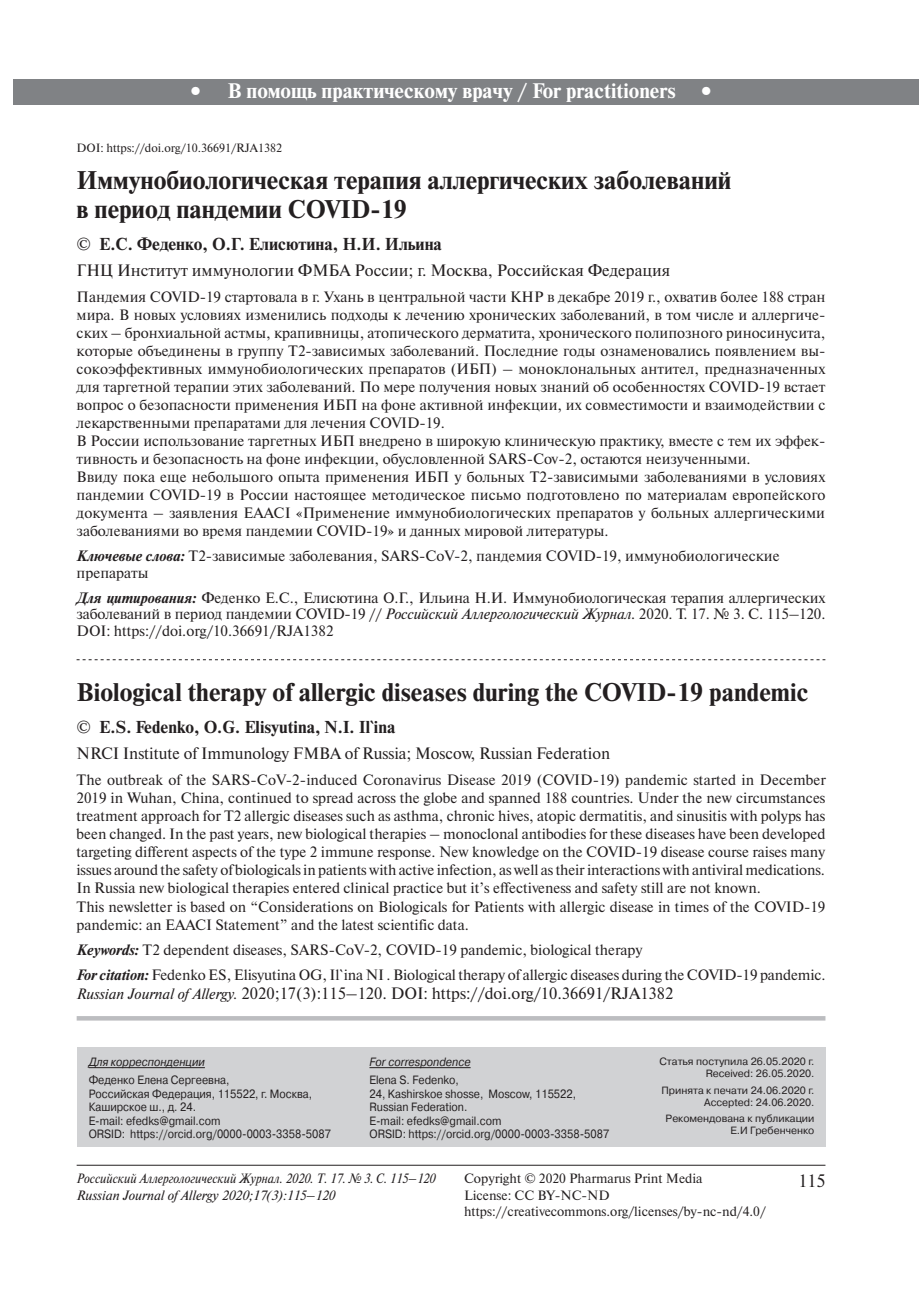
<style>
.page{position:relative;width:919px;height:1289px;background:#fff}
.page>*{position:absolute;margin:0;border:0;box-sizing:border-box;transform-origin:0 0}
.t1{font:700 25.5px/28.5px "Newton C";color:#231f20}
.t2{font:700 21px "Newton C";color:#fff}
.t3{font:18px "Newton C";color:#231f20}
.t4{font:700 17.25px "Newton C";color:#231f20}
.t5{font:16.5px "Newton C";color:#231f20}
.t6{font:15px/18px "Newton C";color:#231f20}
.t7{font:13.5px/16.5px "Newton C";color:#231f20}
.t8{font:italic 13.5px/16.5px "Newton C";color:#231f20;scale:.9 1}
.t9{font:12px/13.5px "Pragmatica C";color:#231f20;scale:.9 1}
.t10{font:12px "Newton C";color:#231f20}
.t11{font:italic 12px "Pragmatica C";color:#231f20;scale:.9 1}
.t12{font:10.5px/12px "Pragmatica C";color:#231f20;text-align:right}
.s1{font-weight:400;font-size:36px}
.s2{font-weight:400}
.s3{font-weight:700;font-style:italic}
.s4{font-style:italic}
.s5{font-style:italic;font-size:15px}
</style>
<div class="page">
<div style="left:14px;top:79px;width:904px;height:25px;background:#808285"></div>
<svg style="left:77px;top:659px;width:748px;height:1px"></svg>
<div style="left:77px;top:1046px;width:748px;height:100px;background:#d1d2d4"></div>
<hr style="left:89px;top:1067px;width:116px;height:1px;background:#231f20">
<hr style="left:369px;top:1067px;width:101px;height:1px;background:#231f20">
<hr style="left:77px;top:1016px;width:748px;height:4px;background:#bcbdc0">
<hr style="left:77px;top:1164px;width:748px;height:1px;background:#231f20">
<h2 class="t2" style="left:183px;top:79px;width:538px"><span class="s1">•</span> В помощь практическому врачу / For practitioners <span class="s1">•</span></h2>
<p class="t10" style="left:77px;top:141px;width:207px">DOI: https://doi.org/10.36691/RJA1382</p>
<h1 class="t1" style="left:77px;top:166px;width:656px">Иммунобиологическая терапия аллергических заболеваний в период пандемии COVID-19</h1>
<p class="t4" style="left:77px;top:234px;width:367px"><span class="s2">©</span> Е.С. Феденко, О.Г. Елисютина, Н.И. Ильина</p>
<p class="t5" style="left:77px;top:261px;width:595px">ГНЦ Институт иммунологии ФМБА России; г. Москва, Российская Федерация</p>
<p class="t6" style="left:77px;top:288px;width:750px">Пандемия COVID-19 стартовала в г. Ухань в центральной части КНР в декабре 2019 г., охватив более 188 стран мира. В новых условиях изменились подходы к лечению хронических заболеваний, в том числе и аллергиче&shy;ских – бронхиальной астмы, крапивницы, атопического дерматита, хронического полипозного риносинусита, которые объединены в группу Т2-зависимых заболеваний. Последние годы ознаменовались появлением вы&shy;сокоэффективных иммунобиологических препаратов (ИБП) – моноклональных антител, предназначенных для таргетной терапии этих заболеваний. По мере получения новых знаний об особенностях COVID-19 встает вопрос о безопасности применения ИБП на фоне активной инфекции, их совместимости и взаимодействии с лекарственными препаратами для лечения COVID-19.<br>В России использование таргетных ИБП внедрено в широкую клиническую практику, вместе с тем их эффек&shy;тивность и безопасность на фоне инфекции, обусловленной SARS-Cov-2, остаются неизученными.<br>Ввиду пока еще небольшого опыта применения ИБП у больных Т2-зависимыми заболеваниями в условиях пандемии COVID-19 в России настоящее методическое письмо подготовлено по материалам европейского документа – заявления EAACI «Применение иммунобиологических препаратов у больных аллергическими заболеваниями во время пандемии COVID-19» и данных мировой литературы.</p>
<p class="t6" style="left:77px;top:548px;width:704px;line-height:16.5px"><span class="s3">Ключевые слова:</span> Т2-зависимые заболевания, SARS-CoV-2, пандемия COVID-19, иммунобиологические препараты</p>
<p class="t6" style="left:77px;top:589px;width:750px;line-height:16.5px;text-align:justify"><span class="s3">Для цитирования:</span> Феденко Е.С., Елисютина О.Г., Ильина Н.И. Иммунобиологическая терапия аллергических заболеваний в период пандемии COVID-19 // <span class="s4">Российский Аллергологический Журнал.</span> 2020. Т. 17. № 3. С. 115–120.<br>DOI: https://doi.org/10.36691/RJA1382</p>
<h1 class="t1" style="left:77px;top:677px;width:733px">Biological therapy of allergic diseases during the COVID-19 pandemic</h1>
<p class="t4" style="left:77px;top:717px;width:320px"><span class="s2">©</span> E.S. Fedenko, O.G. Elisyutina, N.I. Il`ina</p>
<p class="t5" style="left:77px;top:744px;width:535px">NRCI Institute of Immunology FMBA of Russia; Moscow, Russian Federation</p>
<p class="t6" style="left:77px;top:771px;width:750px">The outbreak of the SARS-CoV-2-induced Coronavirus Disease 2019 (COVID-19) pandemic started in December 2019 in Wuhan, China, continued to spread across the globe and spanned 188 countries. Under the new circumstances treatment approach for T2 allergic diseases such as asthma, chronic hives, atopic dermatitis, and sinusitis with polyps has been changed. In the past years, new biological therapies – monoclonal antibodies for these diseases have been developed targeting different aspects of the type 2 immune response. New knowledge on the COVID-19 disease course raises many issues around the safety of biologicals in patients with active infection, as well as their interactions with antiviral medications.<br>In Russia new biological therapies entered clinical practice but it’s effectiveness and safety still are not known.<br>This newsletter is based on “Considerations on Biologicals for Patients with allergic disease in times of the COVID-19 pandemic: an EAACI Statement” and the latest scientific data.</p>
<p class="t6" style="left:77px;top:936px;width:750px;line-height:25px"><span class="s3">Keywords:</span> T2 dependent diseases, SARS-CoV-2, COVID-19 pandemic, biological therapy<br><span class="s3">For citation:</span> Fedenko ES, Elisyutina OG, Il`ina NI . Biological therapy of allergic diseases during the COVID-19 pandemic.</p>
<p class="t5" style="left:77px;top:984px;width:598px"><span class="s5">Russian journal of Allergy.</span> 2020;17(3):115–120. DOI: https://doi.org/10.36691/RJA1382</p>
<p class="t11" style="left:89px;top:1055px;width:131px">Для корреспонденции</p>
<p class="t9" style="left:89px;top:1073px;width:271px">Феденко Елена Сергеевна,<br>Российская Федерация, 115522, г. Москва, Каширское ш., д. 24.<br>E-mail: efedks@gmail.com<br>ORSID: https://orcid.org/0000-0003-3358-5087</p>
<p class="t11" style="left:369px;top:1055px;width:114px">for correspondence</p>
<p class="t9" style="left:369px;top:1073px;width:268px">Elena S. Fedenko,<br>24, Kashirskoe shosse, Moscow, 115522,<br>Russian Federation.<br>E-mail: efedks@gmail.com<br>ORSID: https://orcid.org/0000-0003-3358-5087</p>
<p class="t12" style="left:659px;top:1055px;width:156px">Статья поступила 26.05.2020 г.<br>Received: 26.05.2020.</p>
<p class="t12" style="left:661px;top:1083px;width:154px">Принята к печати 24.06.2020 г.<br>Accepted: 24.06.2020.</p>
<p class="t12" style="left:665px;top:1112px;width:150px">Рекомендована к публикации<br>Е.И Гребенченко</p>
<p class="t8" style="left:77px;top:1170px;width:400px">Российский Аллергологический Журнал. 2020. Т. 17. № 3. С. 115–120<br>Russian Journal of Allergy 2020;17(3):115–120</p>
<p class="t7" style="left:464px;top:1170px;width:303px">Copyright © 2020 Pharmarus Print Media<br>License: CC BY-NC-ND https://creativecommons.org/licenses/by-nc-nd/4.0/</p>
<p class="t3" style="left:798px;top:1170px;width:28px">115</p>
</div>
